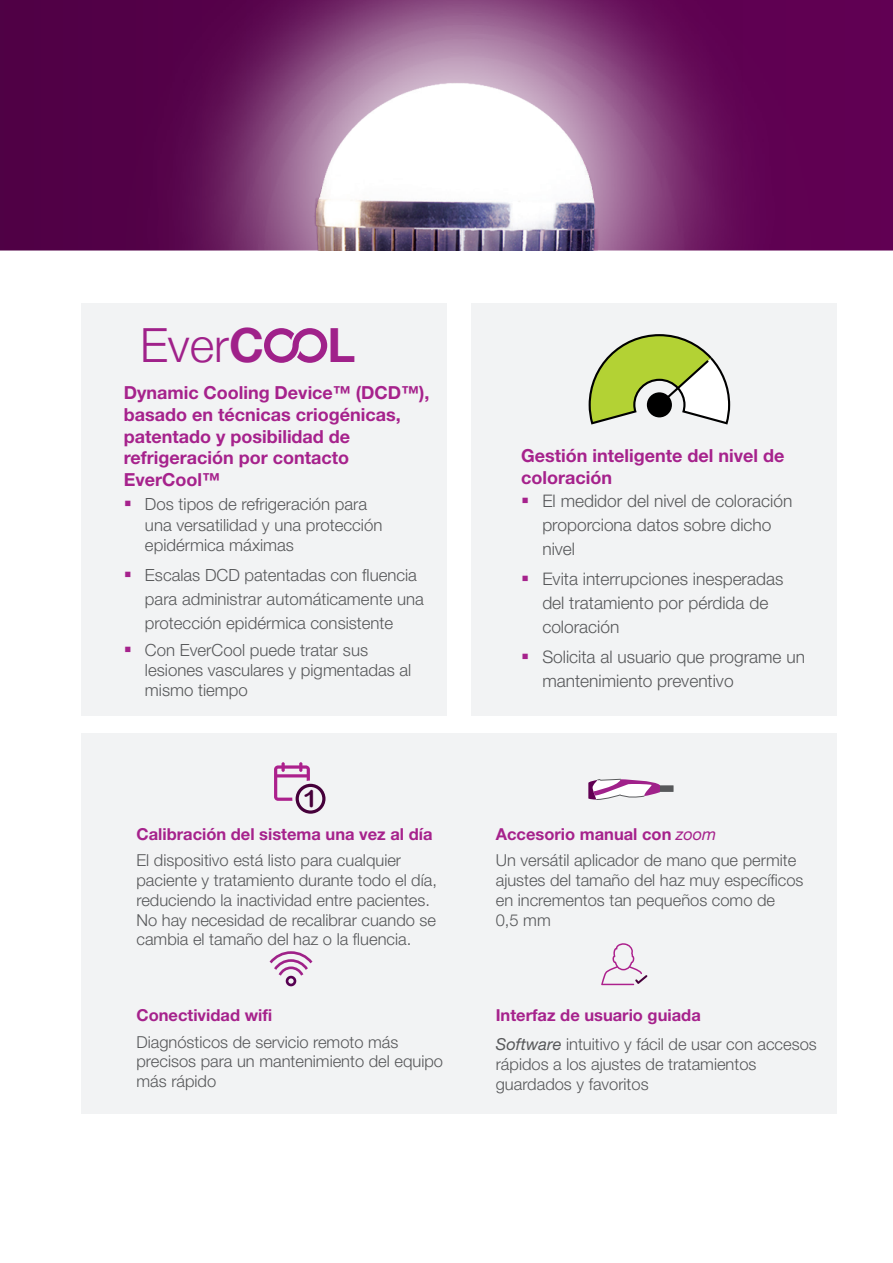
<style>
.page{position:relative;width:893px;height:1263px;background:#fff}
.page>*{position:absolute;margin:0;border:0;box-sizing:border-box;transform-origin:0 0}
.t1{font:300 47.1px "Helvetica Neue";color:#a0218a}
.t2{font:700 47.1px "Helvetica Neue";color:#a0218a}
.t3{font:24px "Arial Rounded MT Bold";color:#46003a}
.Body_copy{font:700 18px/21.6px "Helvetica Neue LT Pro";color:#a6228c}
.t4{font:300 17.4px/23.7px "Helvetica Neue LT Pro";color:#57585a}
.t5{font:300 16.8px/20.1px "Helvetica Neue LT Pro";color:#57585a}
.Body_copy-2{font:300 16.5px/19.8px "Helvetica Neue LT Pro";color:#57585a}
.Body_copy-3{font:700 16.5px "Helvetica Neue LT Pro";color:#a6228c}
.s1{font-weight:700}
.s2{color:#a6228c}
.s3{font-family:"Helvetica Neue LT Std";font-weight:400;font-style:italic}
</style>
<div class="page">
<div style="left:81px;top:303px;width:365px;height:412px;background:#f2f3f4"></div>
<div style="left:471px;top:303px;width:365px;height:412px;background:#f2f3f4"></div>
<div style="left:81px;top:733px;width:755px;height:381px;background:#f2f3f4"></div>
<svg style="left:588px;top:334px;width:142px;height:91px"></svg>
<img style="left:0;top:0;width:893px;height:250px">
<img style="left:83px;top:0;width:745px;height:250px">
<div style="left:658px;top:785px;width:16px;height:7px;background:#57585a"></div>
<svg style="left:588px;top:779px;width:72px;height:20px"></svg>
<div style="left:286px;top:976px;width:10px;height:10px;border:3px solid #570052;border-radius:50%"></div>
<svg style="left:269px;top:951px;width:44px;height:27px"></svg>
<svg style="left:601px;top:943px;width:46px;height:42px"></svg>
<svg style="left:274px;top:762px;width:51px;height:52px"></svg>
<svg style="left:264px;top:328px;width:63px;height:35px"></svg>
<p class="t1" style="left:140px;top:307px;width:125px">Ever<span class="s1">C</span></p>
<p class="t2" style="left:328px;top:308px;width:29px">L</p>
<p class="Body_copy" style="left:124px;top:382px;width:307px">Dynamic Cooling Device™ (DCD™), basado en técnicas criogénicas, patentado y posibilidad de refrigeración por contacto<br>EverCool™</p>
<p class="t5" style="left:145px;top:494px;width:239px;text-indent:-21px"><span class="s2">▪</span> Dos tipos de refrigeración para una versatilidad y una protección epidérmica máximas</p>
<p class="t5" style="left:145px;top:563px;width:280px;line-height:23.7px;text-indent:-21px"><span class="s2">▪</span> Escalas DCD patentadas con fluencia para administrar automáticamente una protección epidérmica consistente</p>
<p class="t5" style="left:145px;top:639px;width:268px;text-indent:-21px"><span class="s2">▪</span> Con EverCool puede tratar sus lesiones vasculares y pigmentadas al mismo tiempo</p>
<p class="t3" style="left:303px;top:784px;width:16px">1</p>
<p class="Body_copy-3" style="left:136px;top:823px;width:297px">Calibración del sistema una vez al día</p>
<p class="Body_copy-2" style="left:136px;top:850px;width:302px">El dispositivo está listo para cualquier paciente y tratamiento durante todo el día, reduciendo la inactividad entre pacientes.<br>No hay necesidad de recalibrar cuando se cambia el tamaño del haz o la fluencia.</p>
<p class="Body_copy-3" style="left:136px;top:1005px;width:137px">Conectividad wifi</p>
<p class="Body_copy-2" style="left:136px;top:1031px;width:308px">Diagnósticos de servicio remoto más precisos para un mantenimiento del equipo más rápido</p>
<p class="Body_copy" style="left:521px;top:445px;width:265px">Gestión inteligente del nivel de coloración</p>
<p class="t4" style="left:542px;top:489px;width:252px;text-indent:-21px"><span class="s2">▪</span> El medidor del nivel de coloración proporciona datos sobre dicho nivel</p>
<p class="t4" style="left:542px;top:567px;width:242px;text-indent:-21px"><span class="s2">▪</span> Evita interrupciones inesperadas del tratamiento por pérdida de coloración</p>
<p class="t4" style="left:542px;top:645px;width:264px;text-indent:-21px"><span class="s2">▪</span> Solicita al usuario que programe un mantenimiento preventivo</p>
<p class="Body_copy-3" style="left:496px;top:823px;width:222px">Accesorio manual con <span class="s3">zoom</span></p>
<p class="Body_copy-2" style="left:496px;top:850px;width:309px">Un versátil aplicador de mano que permite ajustes del tamaño del haz muy específicos en incrementos tan pequeños como de<br>0,5 mm</p>
<p class="Body_copy-3" style="left:496px;top:1005px;width:206px">Interfaz de usuario guiada</p>
<p class="Body_copy-2" style="left:496px;top:1034px;width:322px"><span class="s3">Software</span> intuitivo y fácil de usar con accesos rápidos a los ajustes de tratamientos guardados y favoritos</p>
</div>
